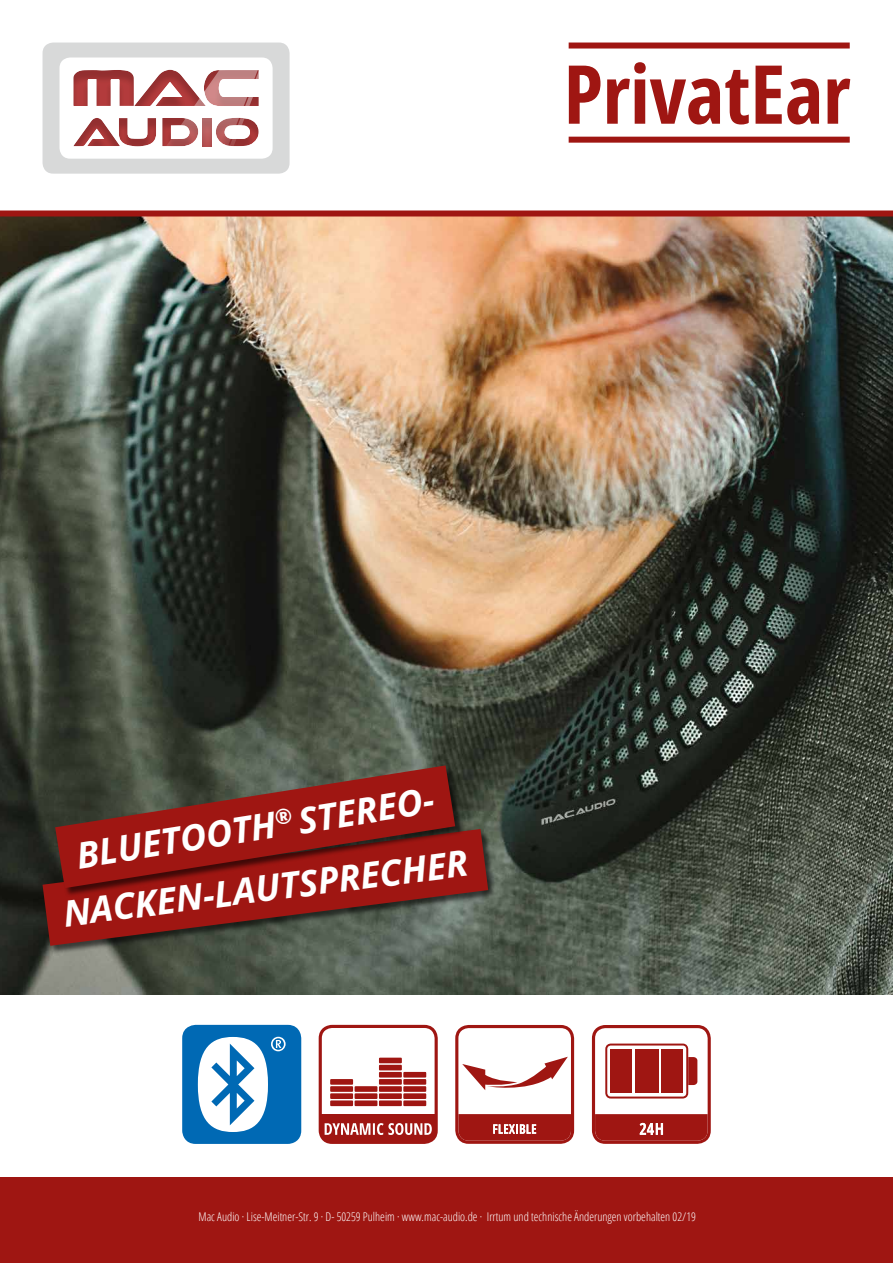
<style>
.page{position:relative;width:893px;height:1263px;background:#fff}
.page>*{position:absolute;margin:0;border:0;box-sizing:border-box;transform-origin:0 0}
.t1{font:700 condensed 81.3px "Open Sans";color:#9f1612}
.t2{font:italic 700 36px "Open Sans";color:#fff}
.t3{font:300 condensed 12px "Open Sans";color:#fff}
</style>
<div class="page">
<img style="left:0;top:216px;width:893px;height:778px">
<div style="left:0;top:210px;width:893px;height:6px;background:#9f1612"></div>
<div style="left:43px;top:43px;width:246px;height:131px;background:#d8d9d9;border-radius:11px"></div>
<div style="left:59px;top:58px;width:214px;height:101px;background:#fff;border-radius:11px"></div>
<svg style="left:44px;top:47px;width:244px;height:103px"></svg>
<svg style="left:159px;top:59px;width:109px;height:91px"></svg>
<div style="left:0;top:1178px;width:893px;height:85px;background:#9f1612"></div>
<div style="left:569px;top:43px;width:281px;height:6px;background:#9f1612"></div>
<div style="left:569px;top:137px;width:281px;height:6px;background:#9f1612"></div>
<svg style="left:319px;top:1025px;width:119px;height:119px"></svg>
<svg style="left:182px;top:1025px;width:119px;height:119px"></svg>
<svg style="left:455px;top:1025px;width:119px;height:119px"></svg>
<svg style="left:592px;top:1025px;width:119px;height:119px"></svg>
<div style="left:43px;top:829px;width:454px;height:126px;background:#000;opacity:.6"></div>
<svg style="left:43px;top:829px;width:445px;height:117px;background:#723931"></svg>
<div style="left:56px;top:766px;width:408px;height:131px;background:#000;opacity:.6"></div>
<svg style="left:55px;top:765px;width:400px;height:123px;background:#83241e"></svg>
<h1 class="t1" style="left:564px;top:37px;width:288px">PrivatEar</h1>
<h2 class="t2" style="left:73px;top:831px;width:363px;rotate:-9deg">BLUETOOTH<sup>®</sup> STEREO-</h2>
<h2 class="t2" style="left:60px;top:888px;width:409px;rotate:-7deg">NACKEN-LAUTSPRECHER</h2>
<p class="t3" style="left:199px;top:1208px;width:499px">Mac Audio · Lise-Meitner-Str. 9 · D- 50259 Pulheim · www.mac-audio.de · Irrtum und technische Änderungen vorbehalten 02/19</p>
</div>
